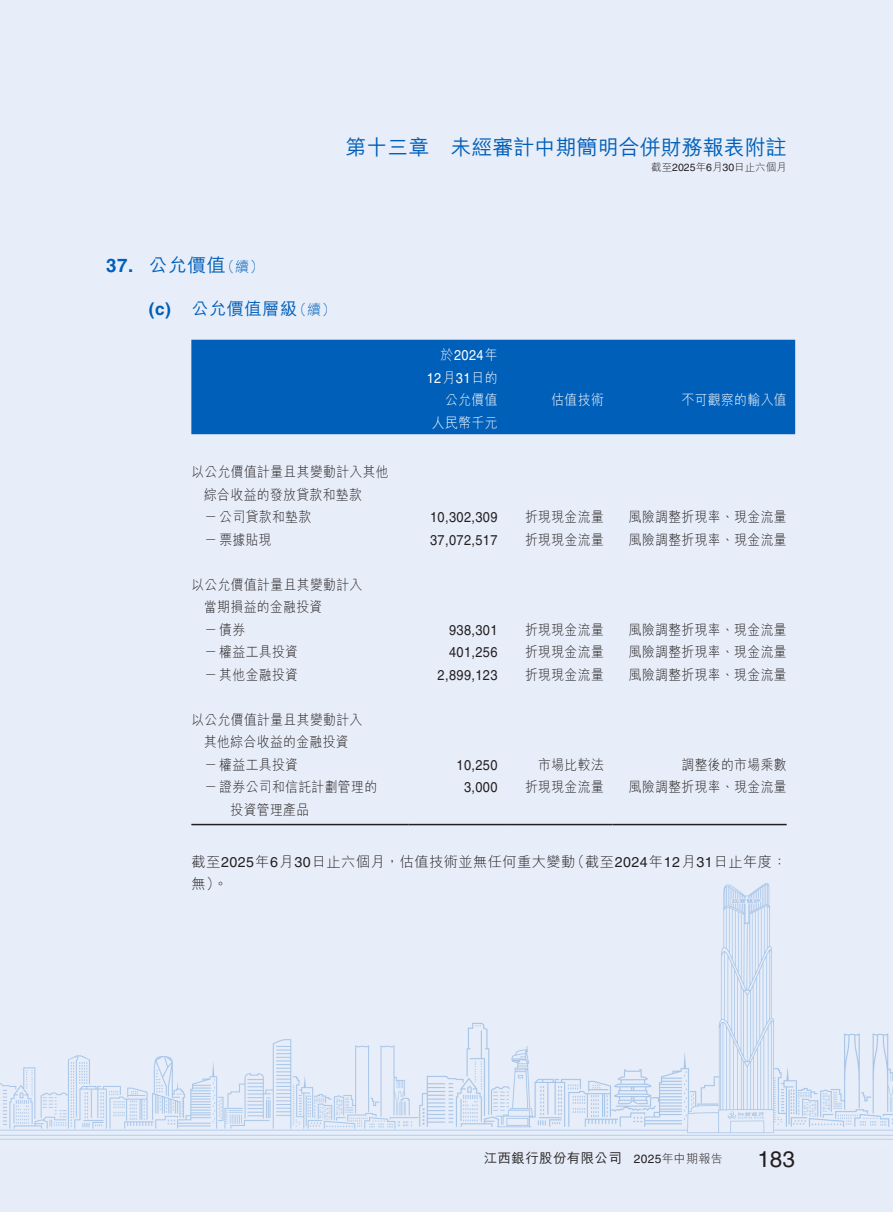
<style>
.page{position:relative;width:893px;height:1212px;background:#e7edf8}
.page>*{position:absolute;margin:0;border:0;box-sizing:border-box;transform-origin:0 0}
.t1{font:22.5px "Helvetica LT Std";color:#231f20}
.t2{font:500 21px "M Hei HK";color:#005fb9}
.t3{font:500 18.75px "M Hei HK";color:#005fb9}
.t4{font:500 17.25px "M Hei HK";letter-spacing:.03em;color:#005fb9}
.t5{font:300 14.25px/22.5px "M Hei HK";letter-spacing:.03em;color:#231f20;scale:.9 1}
.t6{font:14.25px "Helvetica LT Std";letter-spacing:.03em;color:#231f20;scale:.9 1}
.t7{font:300 14.25px/22.5px "M Hei HK";letter-spacing:.03em;color:#231f20}
.t8{font:300 14.25px "M Hei HK";letter-spacing:.03em;color:#fff;scale:.9 1}
.t9{font:14.25px/22.5px "Helvetica LT Std";letter-spacing:.03em;color:#fff;text-align:right;scale:.9 1}
.t10{font:500 13.5px "M Hei HK";letter-spacing:.025em;color:#231f20}
.t11{font:300 10.5px "M Hei HK";color:#231f20}
.s1{font-family:"Helvetica LT Std";font-weight:400}
.s2{font-family:"Helvetica LT Std";font-weight:700}
.s3{font-weight:300;font-size:14.25px}
.s4{font-family:"M Hei HK";font-weight:300}
.s5{font-family:"Helvetica LT Std";font-weight:400;font-size:12px}
.s6{font-weight:300;font-size:12px}
</style>
<div class="page">
<img style="left:0;top:339px;width:893px;height:801px">
<div style="left:191px;top:340px;width:604px;height:94px;background:#005fb9"></div>
<hr style="left:191px;top:824px;width:217px;height:1px;background:#231f20">
<hr style="left:408px;top:824px;width:98px;height:1px;background:#231f20">
<hr style="left:506px;top:824px;width:106px;height:1px;background:#231f20">
<hr style="left:612px;top:824px;width:175px;height:1px;background:#231f20">
<h2 class="t2" style="left:346px;top:132px;width:442px">第十三章 未經審計中期簡明合併財務報表附註</h2>
<p class="t11" style="left:651px;top:162px;width:137px">截至<span class="s1">2025</span>年<span class="s1">6</span>月<span class="s1">30</span>日止六個月</p>
<h3 class="t3" style="left:106px;top:251px;width:159px"><span class="s2">37.</span> 公允價值<span class="s3">（續）</span></h3>
<p class="t4" style="left:149px;top:296px;width:189px"><span class="s2">(c)</span> 公允價值層級<span class="s3">（續）</span></p>
<p class="t9" style="left:427px;top:344px;width:80px"><span class="s4">於</span>2024<span class="s4">年<br></span>12<span class="s4">月</span>31<span class="s4">日的</span></p>
<p class="t8" style="left:445px;top:393px;width:60px">公允價值</p>
<p class="t8" style="left:551px;top:393px;width:60px">估值技術</p>
<p class="t8" style="left:682px;top:393px;width:118px">不可觀察的輸入值</p>
<p class="t8" style="left:432px;top:415px;width:74px">人民幣千元</p>
<p class="t5" style="left:204px;top:461px;width:207px;text-indent:-13px">以公允價值計量且其變動計入其他綜合收益的發放貸款和墊款<br>－公司貸款和墊款</p>
<p class="t6" style="left:430px;top:509px;width:76px">10,302,309</p>
<p class="t5" style="left:525px;top:506px;width:89px">折現現金流量</p>
<p class="t5" style="left:629px;top:506px;width:177px">風險調整折現率、現金流量</p>
<p class="t5" style="left:205px;top:528px;width:76px">－票據貼現</p>
<p class="t6" style="left:430px;top:532px;width:76px">37,072,517</p>
<p class="t5" style="left:525px;top:528px;width:89px">折現現金流量</p>
<p class="t5" style="left:629px;top:528px;width:177px">風險調整折現率、現金流量</p>
<p class="t5" style="left:204px;top:573px;width:177px;text-indent:-13px">以公允價值計量且其變動計入當期損益的金融投資<br>－債券</p>
<p class="t6" style="left:449px;top:622px;width:55px">938,301</p>
<p class="t5" style="left:525px;top:618px;width:89px">折現現金流量</p>
<p class="t5" style="left:629px;top:618px;width:177px">風險調整折現率、現金流量</p>
<p class="t5" style="left:205px;top:641px;width:105px">－權益工具投資</p>
<p class="t6" style="left:449px;top:644px;width:55px">401,256</p>
<p class="t5" style="left:525px;top:641px;width:89px">折現現金流量</p>
<p class="t5" style="left:629px;top:641px;width:177px">風險調整折現率、現金流量</p>
<p class="t5" style="left:205px;top:663px;width:105px">－其他金融投資</p>
<p class="t6" style="left:438px;top:667px;width:68px">2,899,123</p>
<p class="t5" style="left:525px;top:663px;width:89px">折現現金流量</p>
<p class="t5" style="left:629px;top:663px;width:177px">風險調整折現率、現金流量</p>
<p class="t5" style="left:204px;top:708px;width:177px;text-indent:-13px">以公允價值計量且其變動計入其他綜合收益的金融投資－權益工具投資</p>
<p class="t6" style="left:456px;top:757px;width:47px">10,250</p>
<p class="t5" style="left:538px;top:753px;width:74px">市場比較法</p>
<p class="t5" style="left:682px;top:753px;width:118px">調整後的市場乘數</p>
<p class="t5" style="left:230px;top:776px;width:164px;text-indent:-26px">－證券公司和信託計劃管理的投資管理產品</p>
<p class="t6" style="left:464px;top:779px;width:39px">3,000</p>
<p class="t5" style="left:525px;top:776px;width:89px">折現現金流量</p>
<p class="t5" style="left:629px;top:776px;width:177px">風險調整折現率、現金流量</p>
<p class="t7" style="left:191px;top:850px;width:597px">截至<span class="s1">2025</span>年<span class="s1">6</span>月<span class="s1">30</span>日止六個月，估值技術並無任何重大變動（截至<span class="s1">2024</span>年<span class="s1">12</span>月<span class="s1">31</span>日止年度：無）。</p>
<p class="t10" style="left:484px;top:1148px;width:240px">江西銀行股份有限公司 <span class="s5">2025</span><span class="s6">年中期報告</span></p>
<h1 class="t1" style="left:757px;top:1146px;width:39px">183</h1>
</div>
